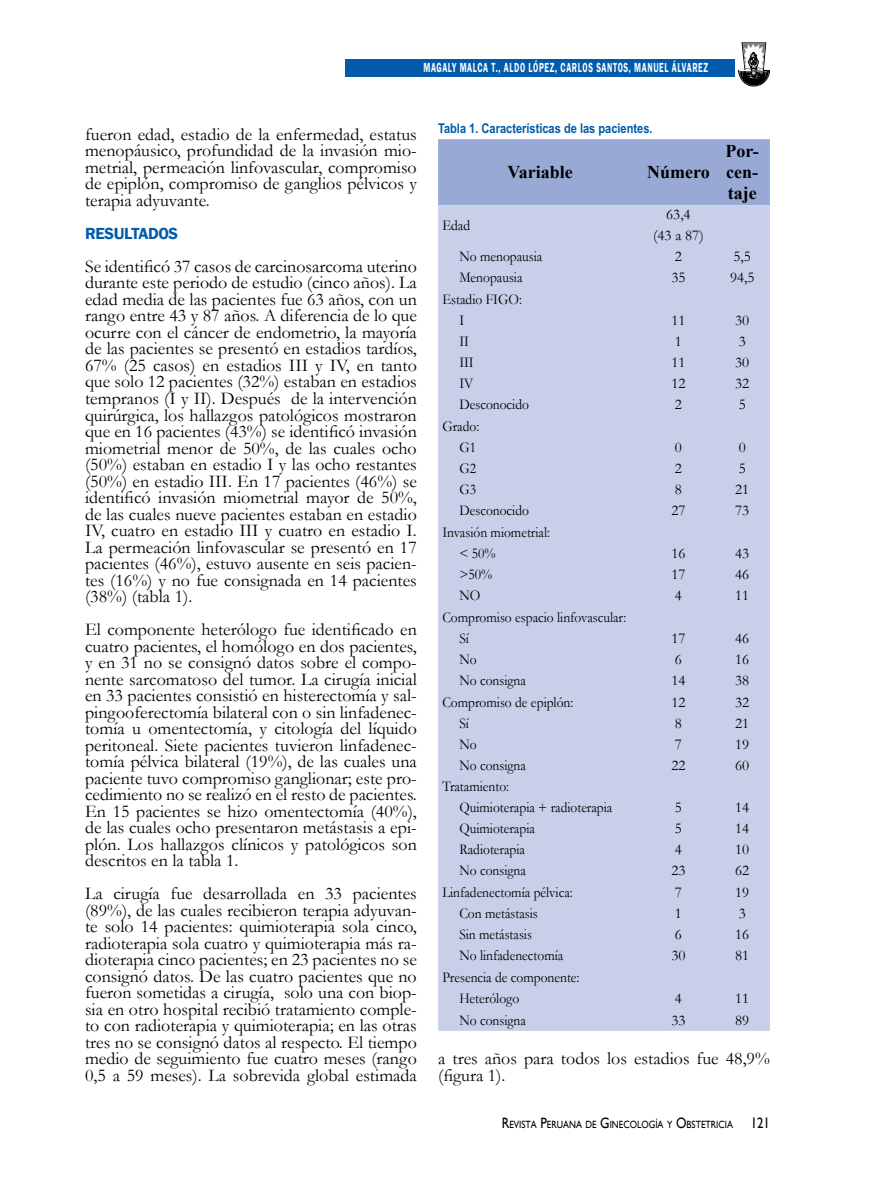
<style>
.page{position:relative;width:872px;height:1191px;background:#fff}
.page>*{position:absolute;margin:0;border:0;box-sizing:border-box;transform-origin:0 0}
.t1{font:18px/16.5px "Garamond";color:#000;text-align:justify}
.t2{font:700 18px/21px "Times New Roman";color:#000;text-align:justify}
.t3{font:600 16.5px "Franklin Gothic";color:#005baa}
.t4{font:15px/21px "Garamond";color:#000;scale:.9 1}
.t5{font:15px/21px "Garamond";color:#000}
.t6{font:600 13.5px "Franklin Gothic";letter-spacing:.08em;color:#fff;scale:.6 1}
.t7{font:700 13.5px "Arial Narrow";color:#005baa}
.t8{font:10.5px "Gill Sans";color:#000;scale:.85 1}
.s1{font-size:15px}
</style>
<div class="page">
<div style="left:345px;top:60px;width:389px;height:17px;background:#005baa"></div>
<svg style="left:738px;top:43px;width:32px;height:43px"></svg>
<div style="left:438px;top:139px;width:332px;height:66px;background:#98a9d6"></div>
<div style="left:438px;top:205px;width:332px;height:826px;background:#c7cfe9"></div>
<p class="t6" style="left:423px;top:59px;width:476px">MAGALY MALCA T., ALDO LÓPEZ, CARLOS SANTOS, MANUEL ÁLVAREZ</p>
<p class="t1" style="left:85px;top:125px;width:333px">fueron edad, estadio de la enfermedad, estatus menopáusico, profundidad de la invasión mio&shy;metrial, permeación linfovascular, compromiso de epiplón, compromiso de ganglios pélvicos y terapia adyuvante.</p>
<p class="t3" style="left:85px;top:223px;width:39px">RESULTADO</p>
<p class="t3" style="left:169px;top:223px;width:11px">S</p>
<p class="t1" style="left:85px;top:257px;width:333px">Se identificó 37 casos de carcinosarcoma uterino durante este periodo de estudio (cinco años). La edad media de las pacientes fue 63 años, con un rango entre 43 y 87 años. A diferencia de lo que ocurre con el cáncer de endometrio, la mayoría de las pacientes se presentó en estadios tardíos, 67% (25 casos) en estadios III y IV, en tanto que solo 12 pacientes (32%) estaban en estadios tempranos (I y II). Después de la intervención quirúrgica, los hallazgos patológicos mostraron que en 16 pacientes (43%) se identificó invasión miometrial menor de 50%, de las cuales ocho (50%) estaban en estadio I y las ocho restantes (50%) en estadio III. En 17 pacientes (46%) se identificó invasión miometrial mayor de 50%, de las cuales nueve pacientes estaban en estadio IV, cuatro en estadio III y cuatro en estadio I.<br>La permeación linfovascular se presentó en 17 pacientes (46%), estuvo ausente en seis pacien&shy;tes (16%) y no fue consignada en 14 pacientes (38%) (tabla 1).</p>
<p class="t1" style="left:85px;top:621px;width:333px">El componente heterólogo fue identificado en cuatro pacientes, el homólogo en dos pacientes, y en 31 no se consignó datos sobre el compo&shy;nente sarcomatoso del tumor. La cirugía inicial en 33 pacientes consistió en histerectomía y sal&shy;pingooferectomía bilateral con o sin linfadenec&shy;tomía u omentectomía, y citología del líquido peritoneal. Siete pacientes tuvieron linfadenec&shy;tomía pélvica bilateral (19%), de las cuales una paciente tuvo compromiso ganglionar; este pro&shy;cedimiento no se realizó en el resto de pacientes.<br>En 15 pacientes se hizo omentectomía (40%), de las cuales ocho presentaron metástasis a epi&shy;plón. Los hallazgos clínicos y patológicos son descritos en la tabla 1.</p>
<p class="t1" style="left:85px;top:885px;width:333px">La cirugía fue desarrollada en 33 pacientes (89%), de las cuales recibieron terapia adyuvan&shy;te solo 14 pacientes: quimioterapia sola cinco, radioterapia sola cuatro y quimioterapia más ra&shy;dioterapia cinco pacientes; en 23 pacientes no se consignó datos. De las cuatro pacientes que no fueron sometidas a cirugía, solo una con biop&shy;sia en otro hospital recibió tratamiento comple&shy;to con radioterapia y quimioterapia; en las otras tres no se consignó datos al respecto. El tiempo medio de seguimiento fue cuatro meses (rango 0,5 a 59 meses). La sobrevida global estimada</p>
<p class="t7" style="left:438px;top:121px;width:216px">Tabla 1. Características de las pacientes.</p>
<p class="t2" style="left:507px;top:161px;width:67px">Variable</p>
<p class="t2" style="left:647px;top:161px;width:64px">Número</p>
<p class="t2" style="left:725px;top:140px;width:35px">Por&shy;cen&shy;taje</p>
<p class="t4" style="left:442px;top:214px;width:32px">Edad</p>
<p class="t5" style="left:653px;top:204px;width:52px;text-align:center">63,4<br>(43 a 87)</p>
<p class="t4" style="left:459px;top:245px;width:94px">No menopausia</p>
<p class="t5" style="left:675px;top:245px;width:9px">2</p>
<p class="t5" style="left:733px;top:245px;width:19px">5,5</p>
<p class="t4" style="left:459px;top:267px;width:72px">Menopausia</p>
<p class="t5" style="left:671px;top:267px;width:16px">35</p>
<p class="t5" style="left:730px;top:267px;width:26px">94,5</p>
<p class="t4" style="left:459px;top:288px;width:79px;text-indent:-17px">Estadio FIGO:<br>I<br>II<br>III<br>IV<br>Desconocido</p>
<p class="t5" style="left:671px;top:309px;width:16px">11<br>1<br>11<br>12<br>2</p>
<p class="t5" style="left:735px;top:309px;width:16px">30<br>3<br>30<br>32<br>5</p>
<p class="t4" style="left:459px;top:415px;width:79px;text-indent:-17px">Grado:<br>G1<br>G2<br>G3<br>Desconocido</p>
<p class="t4" style="left:459px;top:521px;width:102px;text-indent:-17px">Invasión miometrial: &lt; 50%<br>&gt;50%<br>NO</p>
<p class="t4" style="left:459px;top:606px;width:187px;text-indent:-17px">Compromiso espacio linfovascular:<br>Sí<br>No<br>No consigna</p>
<p class="t5" style="left:671px;top:436px;width:16px">0<br>2<br>8<br>27</p>
<p class="t5" style="left:735px;top:436px;width:16px">0<br>5<br>21<br>73</p>
<p class="t5" style="left:671px;top:542px;width:16px;text-align:justify">16<br>17<br>4</p>
<p class="t5" style="left:735px;top:542px;width:16px;text-align:justify">43<br>46<br>11</p>
<p class="t5" style="left:671px;top:627px;width:16px">17<br>6<br>14</p>
<p class="t5" style="left:735px;top:627px;width:16px;text-align:justify">46<br>16<br>38</p>
<p class="t4" style="left:459px;top:691px;width:128px;text-indent:-17px">Compromiso de epiplón:<br>Sí<br>No<br>No consigna</p>
<p class="t5" style="left:671px;top:691px;width:16px">12<br>8<br>7<br>22</p>
<p class="t5" style="left:735px;top:691px;width:16px;text-align:justify">32<br>21<br>19<br>60</p>
<p class="t4" style="left:459px;top:775px;width:171px;text-indent:-17px">Tratamiento:<br>Quimioterapia + radioterapia<br>Quimioterapia<br>Radioterapia<br>No consigna</p>
<p class="t5" style="left:671px;top:796px;width:16px">5<br>5<br>4<br>23</p>
<p class="t5" style="left:735px;top:796px;width:16px;text-align:justify">14<br>14<br>10<br>62</p>
<p class="t4" style="left:459px;top:881px;width:127px;text-indent:-17px">Linfadenectomía pélvica:<br>Con metástasis<br>Sin metástasis<br>No linfadenectomía</p>
<p class="t5" style="left:671px;top:881px;width:16px">7<br>1<br>6<br>30</p>
<p class="t5" style="left:735px;top:881px;width:16px">19<br>3<br>16<br>81</p>
<p class="t4" style="left:459px;top:966px;width:135px;text-indent:-17px">Presencia de componente:<br>Heterólogo</p>
<p class="t5" style="left:675px;top:987px;width:9px">4</p>
<p class="t5" style="left:735px;top:987px;width:16px">11</p>
<p class="t4" style="left:459px;top:1009px;width:75px">No consigna</p>
<p class="t5" style="left:671px;top:1009px;width:16px">33</p>
<p class="t5" style="left:735px;top:1009px;width:16px">89</p>
<p class="t1" style="left:438px;top:1050px;width:333px">a tres años para todos los estadios fue 48,9% (figura 1).</p>
<p class="t8" style="left:501px;top:1118px;width:317px"><span class="s1">R</span>EVISTA <span class="s1">P</span>ERUANA DE <span class="s1">G</span>INECOLOGÍA Y <span class="s1">O</span>BSTETRICIA <span class="s1">121</span></p>
</div>
